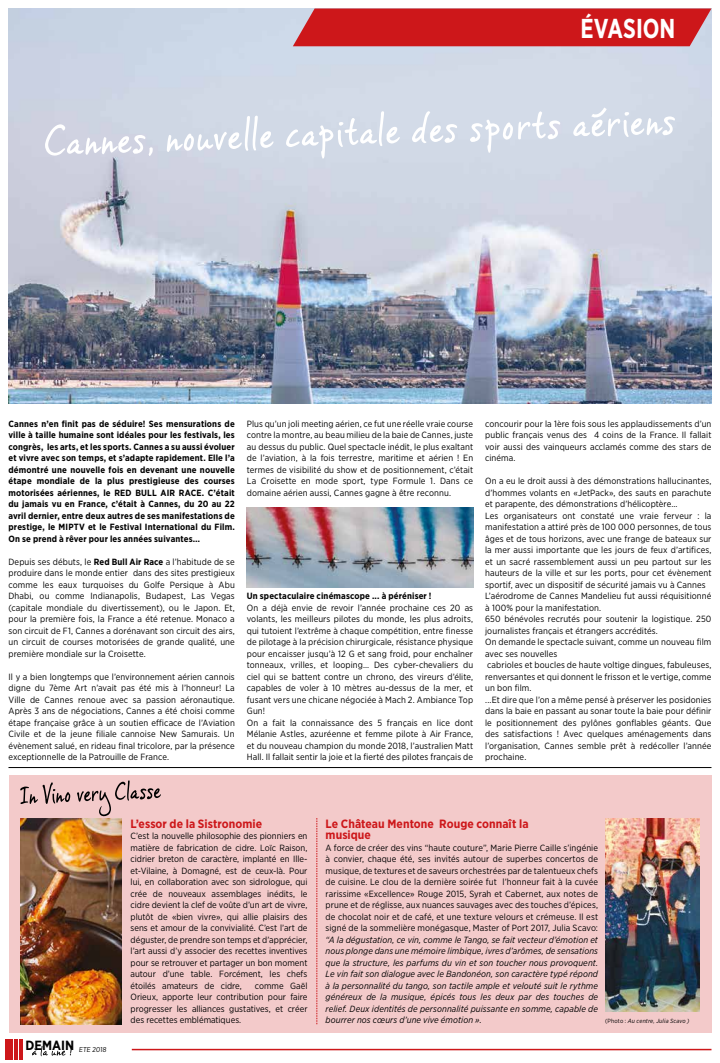
<style>
.page{position:relative;width:720px;height:1063px;background:#fff}
.page>*{position:absolute;margin:0;border:0;box-sizing:border-box;transform-origin:0 0}
.t1{font:700 27.3px "Gotham Narrow";color:#fff;scale:.85 1}
.t2{font:700 12px/11.5px "Gotham Narrow";letter-spacing:.005em;color:#cd171a}
.t3{font:9px/11.5px "Gotham Narrow";letter-spacing:.01em;color:#000;text-align:justify}
.t4{font:700 9px/11.5px "Gotham Narrow";letter-spacing:.015em;color:#000;text-align:justify}
.t5{font:italic 9px/11.5px "Gotham Narrow";letter-spacing:.01em;color:#000;text-align:justify}
.t6{font:7px "Gotham Narrow";color:#000}
.t7{font:italic 6px "Gotham Narrow";letter-spacing:.02em;color:#000}
.s1{font-weight:700}
.s2{font-style:normal}
</style>
<div class="page">
<hr style="left:132px;top:1049px;width:579px;height:1px;background:#cd171a">
<svg style="left:32px;top:1046px;width:40px;height:10px"></svg>
<hr style="left:10px;top:1039px;width:3px;height:20px;background:#cd171a">
<hr style="left:5px;top:1039px;width:4px;height:20px;background:#cd171a">
<hr style="left:19px;top:1039px;width:4px;height:20px;background:#cd171a">
<hr style="left:14px;top:1039px;width:4px;height:20px;background:#cd171a">
<img style="left:9px;top:9px;width:702px;height:395px">
<div style="left:293px;top:9px;width:418px;height:37px;background:#cd171a"></div>
<img style="left:247px;top:507px;width:226px;height:80px">
<hr style="left:9px;top:767px;width:702px;height:1px;background:#000">
<div style="left:9px;top:775px;width:702px;height:257px;background:#f3caca"></div>
<img style="left:20px;top:818px;width:102px;height:206px">
<svg style="left:20px;top:780px;width:141px;height:36px"></svg>
<svg style="left:317px;top:818px;width:1px;height:206px"></svg>
<img style="left:605px;top:818px;width:95px;height:194px">
<svg style="left:45px;top:104px;width:630px;height:55px;background:#d6dce8"></svg>
<h1 class="t1" style="left:581px;top:11px;width:113px">ÉVASION</h1>
<p class="t4" style="left:9px;top:418px;width:228px">Cannes n’en finit pas de séduire! Ses mensurations de ville à taille humaine sont idéales pour les festivals, les congrès, les arts, et les sports. Cannes a su aussi évoluer et vivre avec son temps, et s’adapte rapidement. Elle l’a démontré une nouvelle fois en devenant une nouvelle étape mondiale de la plus prestigieuse des courses motorisées aériennes, le RED BULL AIR RACE. C’était du jamais vu en France, c’était à Cannes, du 20 au 22 avril dernier, entre deux autres de ses manifestations de prestige, le MIPTV et le Festival International du Film.<br>On se prend à rêver pour les années suivantes…</p>
<p class="t3" style="left:9px;top:556px;width:228px">Depuis ses débuts, le <span class="s1">Red Bull Air Race</span> a l’habitude de se produire dans le monde entier dans des sites prestigieux comme les eaux turquoises du Golfe Persique à Abu Dhabi, ou comme Indianapolis, Budapest, Las Vegas (capitale mondiale du divertissement), ou le Japon. Et, pour la première fois, la France a été retenue. Monaco a son circuit de F1, Cannes a dorénavant son circuit des airs, un circuit de courses motorisées de grande qualité, une première mondiale sur la Croisette.</p>
<p class="t3" style="left:9px;top:671px;width:228px">Il y a bien longtemps que l’environnement aérien cannois digne du 7ème Art n’avait pas été mis à l’honneur! La Ville de Cannes renoue avec sa passion aéronautique.<br>Après 3 ans de négociations, Cannes a été choisi comme étape française grâce à un soutien efficace de l’Aviation Civile et de la jeune filiale cannoise New Samurais. Un évènement salué, en rideau final tricolore, par la présence exceptionnelle de la Patrouille de France.</p>
<p class="t3" style="left:247px;top:418px;width:228px">Plus qu’un joli meeting aérien, ce fut une réelle vraie course contre la montre, au beau milieu de la baie de Cannes, juste au dessus du public. Quel spectacle inédit, le plus exaltant de l’aviation, à la fois terrestre, maritime et aérien ! En termes de visibilité du show et de positionnement, c’était La Croisette en mode sport, type Formule 1. Dans ce domaine aérien aussi, Cannes gagne à être reconnu.</p>
<p class="t4" style="left:247px;top:590px;width:186px">Un spectaculaire cinémascope ... à péréniser !</p>
<p class="t3" style="left:247px;top:602px;width:228px;text-align:left">On a déjà envie de revoir l’année prochaine ces 20 as volants, les meilleurs pilotes du monde, les plus adroits, qui tutoient l’extrême à chaque compétition, entre finesse de pilotage à la précision chirurgicale, résistance physique pour encaisser jusqu’à 12 G et sang froid, pour enchaîner tonneaux, vrilles, et looping… Des cyber-chevaliers du ciel qui se battent contre un chrono, des vireurs d’élite, capables de voler à 10 mètres au-dessus de la mer, et fusant vers une chicane négociée à Mach 2. Ambiance Top Gun!<br>On a fait la connaissance des 5 français en lice dont Mélanie Astles, azuréenne et femme pilote à Air France, et du nouveau champion du monde 2018, l’australien Matt Hall. Il fallait sentir la joie et la fierté des pilotes français de</p>
<p class="t3" style="left:485px;top:418px;width:228px">concourir pour la 1ère fois sous les applaudissements d’un public français venus des 4 coins de la France. Il fallait voir aussi des vainqueurs acclamés comme des stars de cinéma.</p>
<p class="t3" style="left:485px;top:475px;width:228px;text-align:left">On a eu le droit aussi à des démonstrations hallucinantes, d’hommes volants en «JetPack», des sauts en parachute et parapente, des démonstrations d’hélicoptère…<br>Les organisateurs ont constaté une vraie ferveur : la manifestation a attiré près de 100 000 personnes, de tous âges et de tous horizons, avec une frange de bateaux sur la mer aussi importante que les jours de feux d’artifices, et un sacré rassemblement aussi un peu partout sur les hauteurs de la ville et sur les ports, pour cet évènement sportif, avec un dispositif de sécurité jamais vu à Cannes L’aérodrome de Cannes Mandelieu fut aussi réquisitionné à 100% pour la manifestation.<br>650 bénévoles recrutés pour soutenir la logistique. 250 journalistes français et étrangers accrédités.<br>On demande le spectacle suivant, comme un nouveau film avec ses nouvelles<br>cabrioles et boucles de haute voltige dingues, fabuleuses, renversantes et qui donnent le frisson et le vertige, comme un bon film.<br>...Et dire que l’on a même pensé à préserver les posidonies dans la baie en passant au sonar toute la baie pour définir le positionnement des pylônes gonflables géants. Que des satisfactions ! Avec quelques aménagements dans l’organisation, Cannes semble prêt à redécoller l’année prochaine.</p>
<p class="t6" style="left:26px;top:1045px;width:83px"><sup>DEMAIN</sup> ETE 2018</p>
<h2 class="t2" style="left:131px;top:818px;width:133px">L’essor de la Sistronomie</h2>
<p class="t3" style="left:131px;top:830px;width:178px">C’est la nouvelle philosophie des pionniers en matière de fabrication de cidre. Loïc Raison, cidrier breton de caractère, implanté en Ille&shy;et-Vilaine, à Domagné, est de ceux-là. Pour lui, en collaboration avec son sidrologue, qui crée de nouveaux assemblages inédits, le cidre devient la clef de voûte d’un art de vivre, plutôt de «bien vivre», qui allie plaisirs des sens et amour de la convivialité. C’est l’art de déguster, de prendre son temps et d’apprécier, l’art aussi d’y associer des recettes inventives pour se retrouver et partager un bon moment autour d’une table. Forcément, les chefs étoilés amateurs de cidre,</p>
<p class="t3" style="left:131px;top:980px;width:178px;text-indent:124px">comme Gaël Orieux, apporte leur contribution pour faire progresser les alliances gustatives, et créer des recettes emblématiques.</p>
<h2 class="t2" style="left:326px;top:818px;width:204px">Le Château Mentone Rouge connaît la musique</h2>
<p class="t3" style="left:326px;top:842px;width:274px">A force de créer des vins “haute couture”, Marie Pierre Caille s’ingénie à convier, chaque été, ses invités autour de superbes concertos de musique, de textures et de saveurs orchestrées par de talentueux chefs de cuisine. Le clou de la dernière soirée fut l’honneur fait à la cuvée rarissime «Excellence» Rouge 2015, Syrah et Cabernet, aux notes de prune et de réglisse, aux nuances sauvages avec des touches d’épices, de chocolat noir et de café, et une texture velours et crémeuse. Il est signé de la sommelière monégasque, Master of Port 2017, Julia Scavo:</p>
<p class="t5" style="left:326px;top:934px;width:274px">“A la dégustation, ce vin, comme le Tango, se fait vecteur d’émotion et nous plonge dans une mémoire limbique, ivres d’arômes, de sensations que la structure, les parfums du vin et son toucher nous provoquent.<br>Le vin fait son dialogue avec le Bandonéon, son caractère typé répond à la personnalité du tango, son tactile ample et velouté suit le rythme généreux de la musique, épicés tous les deux par des touches de relief. Deux identités de personnalité puissante en somme, capable de bourrer nos cœurs d’une vive émotion ».</p>
<p class="t7" style="left:605px;top:1018px;width:86px"><span class="s2">(Photo :</span> Au centre, Julia Scavo )</p>
</div>
